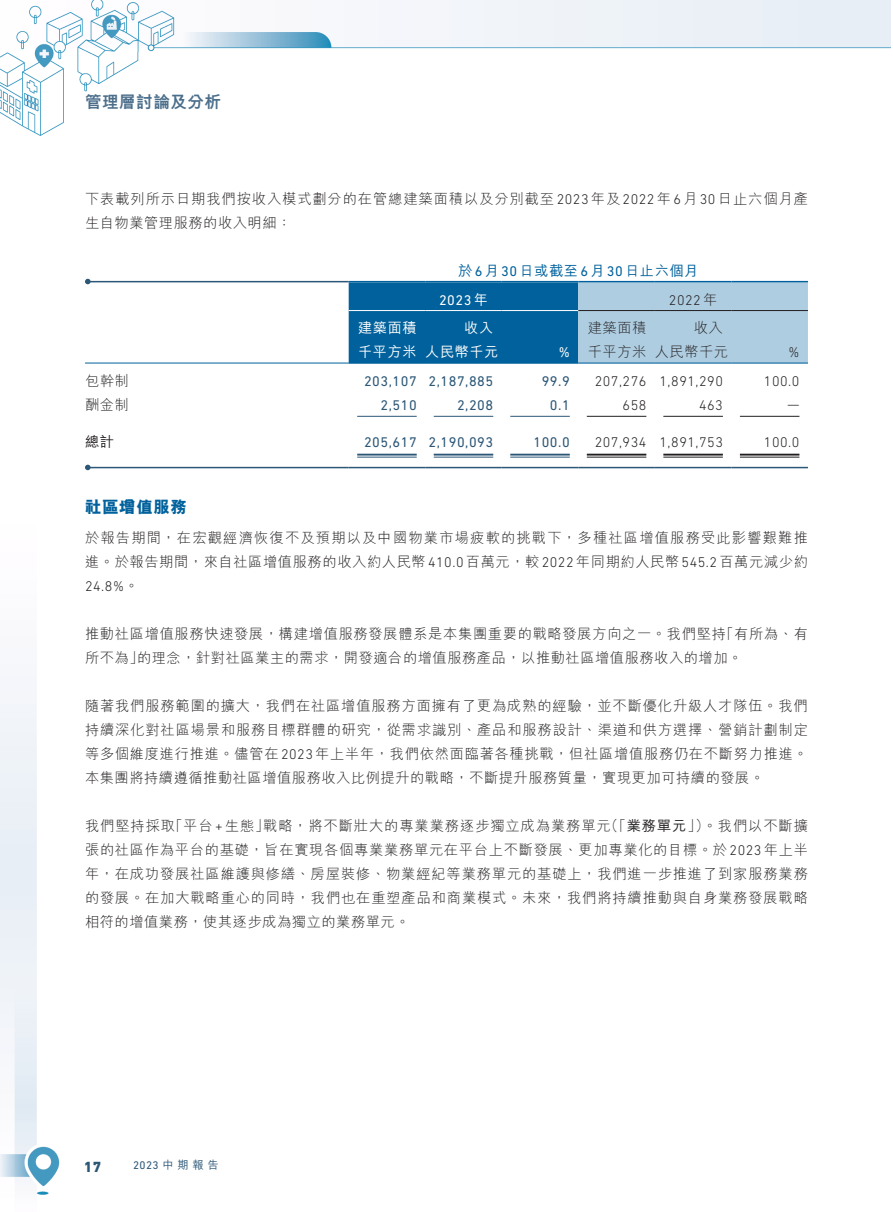
<style>
.page{position:relative;width:893px;height:1212px;background:#fff}
.page>*{position:absolute;margin:0;border:0;box-sizing:border-box;transform-origin:0 0}
.t1{font:800 16.5px "M Hei HK";letter-spacing:.035em;color:#4b6e8b}
._4__副標題{font:800 16.5px "M Hei HK";letter-spacing:.035em;color:#00619c}
.t2{font:800 15px "DIN Next LT Pro";color:#2c5777}
._1__內文{font:300 14.25px/24px "M Hei HK";letter-spacing:.05em;color:#231f20}
._1__內文-2{font:300 14.25px "DIN Next LT Pro";letter-spacing:.035em;color:#231f20}
._1__內文-3{font:14.25px "DIN Next LT Pro";letter-spacing:.035em;color:#2c5777}
._1__內文-4{font:500 14.25px "M Hei HK";letter-spacing:.035em;color:#00619c}
._1__內文-5{font:500 14.25px "M Hei HK";letter-spacing:.035em;color:#fff}
._1__內文-6{font:14.25px "DIN Next LT Pro";color:#fff}
._1__內文-7{font:500 14.25px "M Hei HK";color:#231f20}
.t3{font:11.25px "DIN Next LT Pro";color:#2c5777}
.s1{font-family:"DIN Next LT Pro"}
.s2{font-family:"DIN Next LT Pro";font-weight:400}
.s3{font-family:"M Hei HK"}
.s4{font-family:"M Hei HK";font-weight:500}
.s5{font-weight:500}
</style>
<div class="page">
<img style="left:0;top:0;width:891px;height:1195px">
<svg style="left:85px;top:282px;width:493px;height:185px"></svg>
<svg style="left:349px;top:282px;width:459px;height:81px;background:#5495bd"></svg>
<hr style="left:85px;top:281px;width:264px;height:1px;background:#2c5777">
<svg style="left:85px;top:279px;width:6px;height:5px"></svg>
<hr style="left:349px;top:281px;width:76px;height:1px;background:#00619c">
<hr style="left:425px;top:281px;width:77px;height:1px;background:#00619c">
<hr style="left:502px;top:281px;width:76px;height:1px;background:#00619c">
<hr style="left:578px;top:281px;width:77px;height:1px;background:#00619c">
<hr style="left:655px;top:281px;width:76px;height:1px;background:#00619c">
<hr style="left:731px;top:281px;width:77px;height:1px;background:#00619c">
<hr style="left:349px;top:310px;width:76px;height:1px;background:#fff">
<hr style="left:425px;top:310px;width:77px;height:1px;background:#fff">
<hr style="left:502px;top:310px;width:76px;height:1px;background:#fff">
<hr style="left:578px;top:310px;width:77px;height:1px;background:#231f20">
<hr style="left:655px;top:310px;width:76px;height:1px;background:#231f20">
<hr style="left:731px;top:310px;width:77px;height:1px;background:#231f20">
<hr style="left:85px;top:363px;width:264px;height:1px;background:#00619c">
<hr style="left:349px;top:363px;width:76px;height:1px;background:#00619c">
<hr style="left:425px;top:363px;width:77px;height:1px;background:#00619c">
<hr style="left:502px;top:363px;width:76px;height:1px;background:#00619c">
<hr style="left:578px;top:363px;width:77px;height:1px;background:#00619c">
<hr style="left:655px;top:363px;width:76px;height:1px;background:#00619c">
<hr style="left:731px;top:363px;width:77px;height:1px;background:#00619c">
<hr style="left:357px;top:416px;width:60px;height:1px;background:#2c5777">
<hr style="left:434px;top:416px;width:59px;height:1px;background:#2c5777">
<hr style="left:510px;top:416px;width:60px;height:1px;background:#2c5777">
<hr style="left:587px;top:416px;width:59px;height:1px;background:#231f20">
<hr style="left:663px;top:416px;width:60px;height:1px;background:#231f20">
<hr style="left:740px;top:416px;width:59px;height:1px;background:#231f20">
<hr style="left:357px;top:454px;width:60px;height:2px;background:#2c5777">
<hr style="left:357px;top:457px;width:60px;height:1px;background:#2c5777">
<hr style="left:434px;top:454px;width:59px;height:2px;background:#2c5777">
<hr style="left:434px;top:457px;width:59px;height:1px;background:#2c5777">
<hr style="left:510px;top:454px;width:60px;height:2px;background:#2c5777">
<hr style="left:510px;top:457px;width:60px;height:1px;background:#2c5777">
<hr style="left:587px;top:454px;width:59px;height:2px;background:#231f20">
<hr style="left:587px;top:457px;width:59px;height:1px;background:#231f20">
<hr style="left:663px;top:454px;width:60px;height:2px;background:#231f20">
<hr style="left:663px;top:457px;width:60px;height:1px;background:#231f20">
<hr style="left:740px;top:454px;width:59px;height:2px;background:#231f20">
<hr style="left:740px;top:457px;width:59px;height:1px;background:#231f20">
<hr style="left:85px;top:467px;width:264px;height:1px;background:#2c5777">
<svg style="left:85px;top:465px;width:6px;height:5px"></svg>
<hr style="left:349px;top:467px;width:76px;height:1px;background:#2c5777">
<hr style="left:425px;top:467px;width:77px;height:1px;background:#2c5777">
<hr style="left:502px;top:467px;width:76px;height:1px;background:#2c5777">
<hr style="left:578px;top:467px;width:77px;height:1px;background:#2c5777">
<hr style="left:655px;top:467px;width:76px;height:1px;background:#2c5777">
<hr style="left:731px;top:467px;width:77px;height:1px;background:#2c5777">
<p class="t1" style="left:85px;top:94px;width:138px">管理層討論及分析</p>
<p class="_1__內文" style="left:85px;top:187px;width:724px">下表載列所示日期我們按收入模式劃分的在管總建築面積以及分別截至<span class="s1">2023</span>年及<span class="s1">2022</span>年<span class="s1">6</span>月<span class="s1">30</span>日止六個月產生自物業管理服務的收入明細：</p>
<p class="_1__內文-4" style="left:458px;top:260px;width:242px">於<span class="s2">6</span>月<span class="s2">30</span>日或截至<span class="s2">6</span>月<span class="s2">30</span>日止六個月</p>
<p class="_1__內文-2" style="left:669px;top:292px;width:50px">2022 <span class="s3">年</span></p>
<p class="_1__內文-6" style="left:439px;top:291px;width:50px">2023<span class="s4">年</span></p>
<p class="_1__內文-5" style="left:358px;top:317px;width:60px">建築面積</p>
<p class="_1__內文-5" style="left:464px;top:317px;width:31px">收入</p>
<p class="_1__內文" style="left:588px;top:316px;width:60px">建築面積</p>
<p class="_1__內文" style="left:694px;top:316px;width:31px">收入</p>
<p class="_1__內文-5" style="left:358px;top:341px;width:60px">千平方米</p>
<p class="_1__內文-5" style="left:425px;top:341px;width:75px">人民幣千元</p>
<p class="_1__內文-6" style="left:559px;top:344px;width:13px">%</p>
<p class="_1__內文" style="left:588px;top:340px;width:60px">千平方米</p>
<p class="_1__內文" style="left:655px;top:340px;width:75px">人民幣千元</p>
<p class="_1__內文-2" style="left:788px;top:344px;width:12px">%</p>
<p class="_1__內文" style="left:85px;top:368px;width:45px">包幹制</p>
<p class="_1__內文-3" style="left:364px;top:372px;width:54px">203,107</p>
<p class="_1__內文-3" style="left:429px;top:372px;width:66px">2,187,885</p>
<p class="_1__內文-3" style="left:542px;top:372px;width:30px">99.9</p>
<p class="_1__內文-2" style="left:595px;top:373px;width:53px">207,276</p>
<p class="_1__內文-2" style="left:659px;top:373px;width:65px">1,891,290</p>
<p class="_1__內文-2" style="left:764px;top:373px;width:37px">100.0</p>
<p class="_1__內文" style="left:85px;top:392px;width:45px">酬金制</p>
<p class="_1__內文-3" style="left:380px;top:396px;width:38px">2,510</p>
<p class="_1__內文-3" style="left:457px;top:396px;width:38px">2,208</p>
<p class="_1__內文-3" style="left:550px;top:396px;width:21px">0.1</p>
<p class="_1__內文-2" style="left:623px;top:397px;width:25px">658</p>
<p class="_1__內文-2" style="left:699px;top:397px;width:25px">463</p>
<p class="_1__內文-2" style="left:788px;top:396px;width:13px">—</p>
<p class="_1__內文-7" style="left:85px;top:432px;width:31px">總計</p>
<p class="_1__內文-3" style="left:364px;top:434px;width:54px">205,617</p>
<p class="_1__內文-3" style="left:429px;top:434px;width:66px">2,190,093</p>
<p class="_1__內文-3" style="left:533px;top:434px;width:38px">100.0</p>
<p class="_1__內文-2" style="left:595px;top:434px;width:53px">207,934</p>
<p class="_1__內文-2" style="left:659px;top:434px;width:65px">1,891,753</p>
<p class="_1__內文-2" style="left:764px;top:434px;width:37px">100.0</p>
<p class="_4__副標題" style="left:85px;top:498px;width:103px">社區增值服務</p>
<p class="_1__內文" style="left:85px;top:526px;width:724px;text-align:justify">於報告期間，在宏觀經濟恢復不及預期以及中國物業市場疲軟的挑戰下，多種社區增值服務受此影響艱難推進。於報告期間，來自社區增值服務的收入約人民幣<span class="s1">410.0</span>百萬元，較<span class="s1">2022</span>年同期約人民幣<span class="s1">545.2</span>百萬元減少約<span class="s1">24.8%</span>。</p>
<p class="_1__內文" style="left:719px;top:622px;width:90px">「有所為、有</p>
<p class="_1__內文" style="left:137px;top:622px;width:607px;text-indent:-52px">推動社區增值服務快速發展，構建增值服務發展體系是本集團重要的戰略發展方向之一。我們堅持的理念，針對社區業主的需求，開發適合的增值服務產品，以推動社區增值服務收入的增加。</p>
<p class="_1__內文" style="left:85px;top:646px;width:60px">所不為」</p>
<p class="_1__內文" style="left:85px;top:694px;width:724px;text-align:justify">隨著我們服務範圍的擴大，我們在社區增值服務方面擁有了更為成熟的經驗，並不斷優化升級人才隊伍。我們持續深化對社區場景和服務目標群體的研究，從需求識別、產品和服務設計、渠道和供方選擇、營銷計劃制定等多個維度進行推進。儘管在<span class="s1">2023</span>年上半年，我們依然面臨著各種挑戰，但社區增值服務仍在不斷努力推進。本集團將持續遵循推動社區增值服務收入比例提升的戰略，不斷提升服務質量，實現更加可持續的發展。</p>
<p class="_1__內文" style="left:604px;top:814px;width:205px">（「<span class="s5">業務單元</span>」）。我們以不斷擴</p>
<p class="_1__內文" style="left:263px;top:814px;width:349px">戰略，將不斷壯大的專業業務逐步獨立成為業務單元</p>
<p class="_1__內文" style="left:169px;top:814px;width:102px">「平台<span class="s1">+</span>生態」</p>
<p class="_1__內文" style="left:85px;top:814px;width:724px">我們堅持採取<br>張的社區作為平台的基礎，旨在實現各個專業業務單元在平台上不斷發展、更加專業化的目標。於<span class="s1">2023</span>年上半年，在成功發展社區維護與修繕、房屋裝修、物業經紀等業務單元的基礎上，我們進一步推進了到家服務業務的發展。在加大戰略重心的同時，我們也在重塑產品和商業模式。未來，我們將持續推動與自身業務發展戰略相符的增值業務，使其逐步成為獨立的業務單元。</p>
<p class="t2" style="left:84px;top:1158px;width:19px">17</p>
<p class="t3" style="left:133px;top:1159px;width:87px">2023<span class="s4">中期報告</span></p>
</div>
